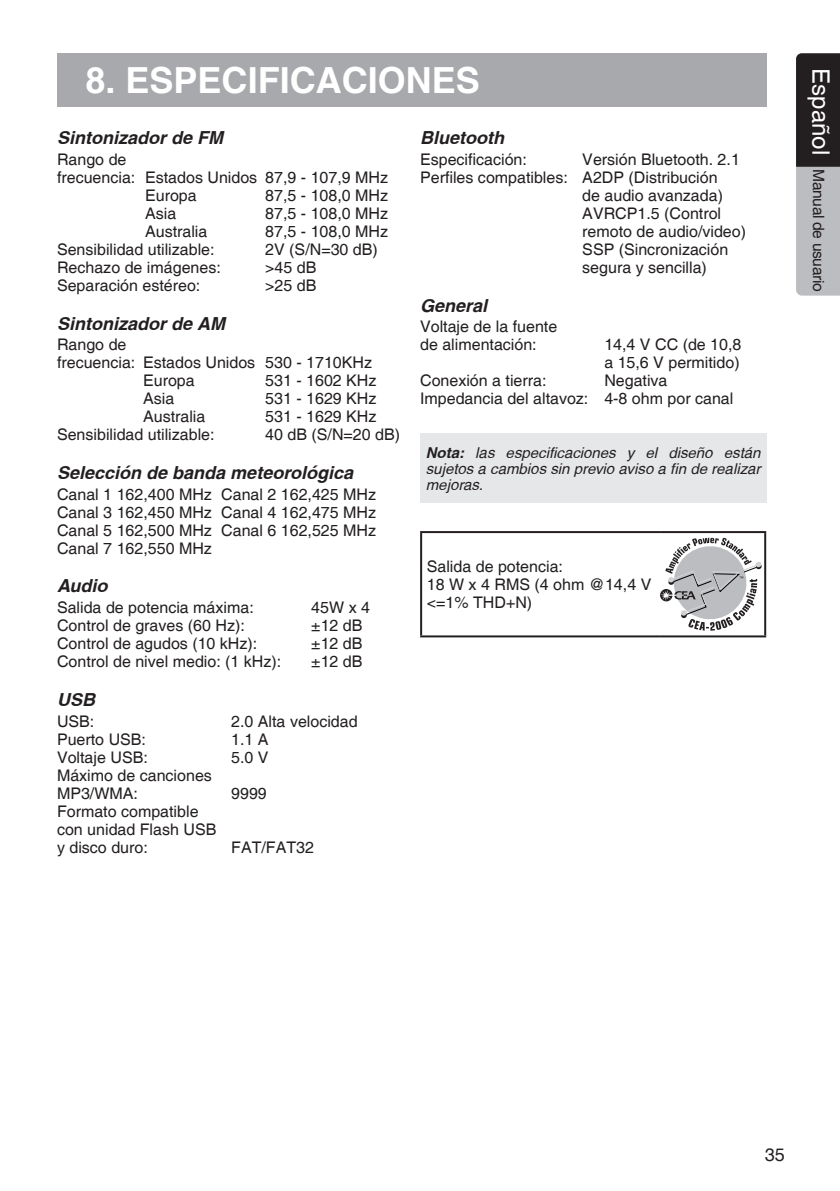
<style>
.page{position:relative;width:840px;height:1191px;background:#fff}
.page>*{position:absolute;margin:0;border:0;box-sizing:border-box;transform-origin:0 0}
.t1{font:700 36px "Helvetica";color:#fff}
.t2{font:italic 700 18px "Helvetica";color:#231f20}
.t3{font:18px "Helvetica";color:#231f20}
.t4{font:16px/18px "Helvetica";color:#231f20}
.t5{font:15.6px "Helvetica";letter-spacing:-.025em;color:#231f20}
.t6{font:italic 15px/16px "Helvetica";color:#231f20;text-align:justify}
.s1{font-weight:700}
.s2{font-size:24px;color:#fff}
</style>
<div class="page">
<svg style="left:796px;top:53px;width:43px;height:243px"></svg>
<div style="left:420px;top:433px;width:345px;height:70px;background:#e6e7e9"></div>
<hr style="left:420px;top:531px;width:239px;height:2px;background:#231f20">
<hr style="left:420px;top:533px;width:2px;height:102px;background:#231f20">
<hr style="left:659px;top:531px;width:106px;height:2px;background:#231f20">
<hr style="left:763px;top:533px;width:2px;height:102px;background:#231f20">
<hr style="left:420px;top:635px;width:239px;height:2px;background:#231f20">
<hr style="left:659px;top:635px;width:106px;height:2px;background:#231f20">
<svg style="left:660px;top:537px;width:101px;height:94px"></svg>
<div style="left:57px;top:53px;width:708px;height:54px;background:#a8a9ad"></div>
<h1 class="t1" style="left:85px;top:59px;width:396px">8. ESPECIFICACIONES</h1>
<p class="t2" style="left:57px;top:127px;width:168px">Sintonizador de FM</p>
<p class="t4" style="left:57px;top:151px;width:71px">Rango de</p>
<p class="t4" style="left:57px;top:169px;width:332px">frecuencia: Estados Unidos 87,9 - 107,9 MHz</p>
<p class="t4" style="left:145px;top:187px;width:53px">Europa</p>
<p class="t4" style="left:265px;top:187px;width:124px">87,5 - 108,0 MHz</p>
<p class="t4" style="left:145px;top:205px;width:33px">Asia</p>
<p class="t4" style="left:265px;top:205px;width:124px">87,5 - 108,0 MHz</p>
<p class="t4" style="left:145px;top:223px;width:64px">Australia</p>
<p class="t4" style="left:265px;top:223px;width:124px">87,5 - 108,0 MHz</p>
<p class="t4" style="left:57px;top:241px;width:159px">Sensibilidad utilizable:</p>
<p class="t4" style="left:265px;top:241px;width:114px">2V (S/N=30 dB)</p>
<p class="t4" style="left:57px;top:259px;width:165px">Rechazo de imágenes:</p>
<p class="t4" style="left:265px;top:259px;width:53px">&gt;45 dB</p>
<p class="t4" style="left:57px;top:277px;width:145px">Separación estéreo:</p>
<p class="t4" style="left:265px;top:277px;width:53px">&gt;25 dB</p>
<p class="t2" style="left:57px;top:312px;width:170px">Sintonizador de AM</p>
<p class="t4" style="left:57px;top:336px;width:71px">Rango de</p>
<p class="t4" style="left:57px;top:354px;width:316px">frecuencia: Estados Unidos 530 - 1710KHz</p>
<p class="t4" style="left:143px;top:372px;width:53px">Europa</p>
<p class="t4" style="left:265px;top:372px;width:113px">531 - 1602 KHz</p>
<p class="t4" style="left:143px;top:390px;width:33px">Asia</p>
<p class="t4" style="left:265px;top:390px;width:113px">531 - 1629 KHz</p>
<p class="t4" style="left:143px;top:408px;width:64px">Australia</p>
<p class="t4" style="left:265px;top:408px;width:113px">531 - 1629 KHz</p>
<p class="t4" style="left:57px;top:426px;width:159px">Sensibilidad utilizable:</p>
<p class="t4" style="left:265px;top:426px;width:136px">40 dB (S/N=20 dB)</p>
<p class="t2" style="left:57px;top:462px;width:297px">Selección de banda meteorológica</p>
<p class="t4" style="left:57px;top:486px;width:320px;text-align:justify">Canal 1 162,400 MHz Canal 2 162,425 MHz Canal 3 162,450 MHz Canal 4 162,475 MHz Canal 5 162,500 MHz Canal 6 162,525 MHz Canal 7 162,550 MHz</p>
<p class="t2" style="left:57px;top:575px;width:52px">Audio</p>
<p class="t4" style="left:57px;top:599px;width:198px">Salida de potencia máxima:</p>
<p class="t4" style="left:311px;top:599px;width:60px">45W x 4</p>
<p class="t4" style="left:57px;top:617px;width:189px">Control de graves (60 Hz):</p>
<p class="t4" style="left:311px;top:617px;width:53px">±12 dB</p>
<p class="t4" style="left:57px;top:635px;width:202px">Control de agudos (10 kHz):</p>
<p class="t4" style="left:311px;top:635px;width:53px">±12 dB</p>
<p class="t4" style="left:57px;top:653px;width:226px">Control de nivel medio: (1 kHz):</p>
<p class="t4" style="left:311px;top:653px;width:53px">±12 dB</p>
<p class="t2" style="left:57px;top:688px;width:39px">USB</p>
<p class="t4" style="left:57px;top:713px;width:39px">USB:</p>
<p class="t4" style="left:231px;top:713px;width:128px">2.0 Alta velocidad</p>
<p class="t4" style="left:57px;top:731px;width:90px">Puerto USB:</p>
<p class="t4" style="left:231px;top:731px;width:39px">1.1 A</p>
<p class="t4" style="left:57px;top:749px;width:92px">Voltaje USB:</p>
<p class="t4" style="left:231px;top:749px;width:39px">5.0 V</p>
<p class="t4" style="left:57px;top:767px;width:156px">Máximo de canciones<br>MP3/WMA:</p>
<p class="t4" style="left:231px;top:785px;width:37px">9999</p>
<p class="t4" style="left:57px;top:803px;width:161px">Formato compatible con unidad Flash USB y disco duro:</p>
<p class="t4" style="left:231px;top:839px;width:84px">FAT/FAT32</p>
<p class="t2" style="left:420px;top:127px;width:85px">Bluetooth</p>
<p class="t4" style="left:420px;top:151px;width:108px">Especificación:</p>
<p class="t4" style="left:582px;top:151px;width:159px">Versión Bluetooth. 2.1</p>
<p class="t4" style="left:420px;top:169px;width:299px">Perfiles compatibles: A2DP (Distribución</p>
<p class="t4" style="left:582px;top:187px;width:142px">de audio avanzada)</p>
<p class="t4" style="left:582px;top:205px;width:140px">AVRCP1.5 (Control</p>
<p class="t4" style="left:582px;top:223px;width:165px">remoto de audio/video)</p>
<p class="t4" style="left:582px;top:241px;width:147px">SSP (Sincronización</p>
<p class="t4" style="left:582px;top:259px;width:126px">segura y sencilla)</p>
<p class="t2" style="left:420px;top:294px;width:69px">General</p>
<p class="t4" style="left:420px;top:318px;width:138px">Voltaje de la fuente de alimentación:</p>
<p class="t4" style="left:604px;top:336px;width:138px">14,4 V CC (de 10,8 a 15,6 V permitido)</p>
<p class="t4" style="left:420px;top:372px;width:128px">Conexión a tierra:</p>
<p class="t4" style="left:420px;top:372px;width:314px;text-indent:184px">Negativa<br>Impedancia del altavoz: 4-8 ohm por canal</p>
<p class="t6" style="left:425px;top:444px;width:336px"><span class="s1">Nota:</span> las especificaciones y el diseño están sujetos a cambios sin previo aviso a fin de realizar mejoras.</p>
<p class="t4" style="left:426px;top:558px;width:226px">Salida de potencia:<br>18 W x 4 RMS (4 ohm @14,4 V &lt;=1% THD+N)</p>
<p class="t5" style="left:827px;top:68px;width:224px;rotate:90deg"><span class="s2">Español</span> Manual de usuario</p>
<p class="t3" style="left:764px;top:1144px;width:22px">35</p>
</div>
